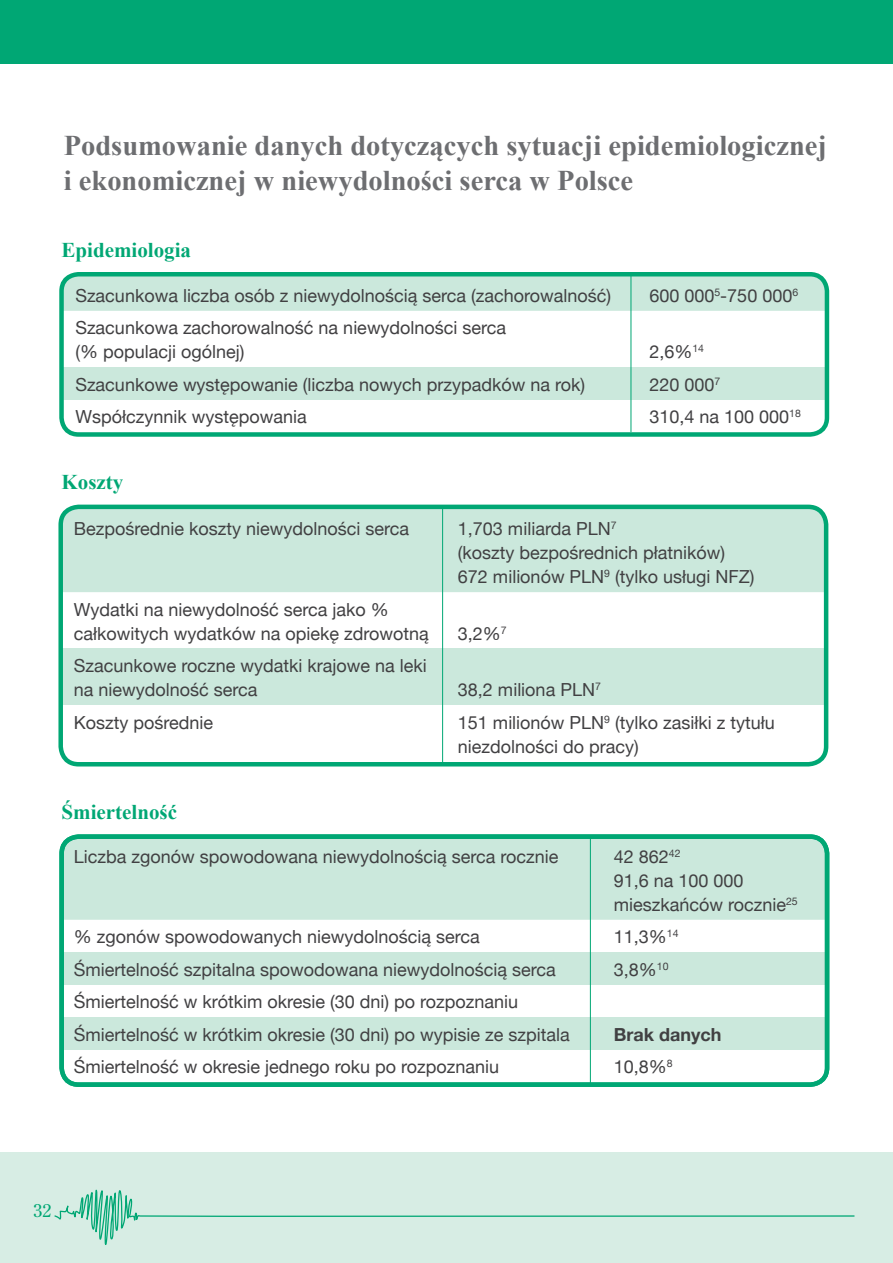
<style>
.page{position:relative;width:893px;height:1263px;background:#fff}
.page>*{position:absolute;margin:0;border:0;box-sizing:border-box;transform-origin:0 0}
.t1{font:700 28.5px/34.2px "Times New Roman";color:#6d6e71}
.t2{font:700 21px "Times New Roman";color:#00a774}
.t3{font:18px/24px "Helvetica Neue";color:#414042}
.t4{font:700 18px "Helvetica Neue";color:#414042}
.t5{font:18px "Century Old Style";color:#00a774}
</style>
<div class="page">
<div style="left:0;top:0;width:893px;height:64px;background:#00a774"></div>
<div style="left:0;top:1152px;width:893px;height:111px;background:#d7ede4"></div>
<svg style="left:54px;top:1189px;width:801px;height:56px"></svg>
<div style="left:64px;top:277px;width:760px;height:34px;background:#cbe8dc"></div>
<div style="left:62px;top:367px;width:766px;height:33px;background:#cbe8dc"></div>
<hr style="left:631px;top:276px;width:1px;height:156px;background:#00a774">
<div style="left:59px;top:272px;width:770px;height:165px;border:4px solid #00a774;border-radius:17px"></div>
<div style="left:64px;top:839px;width:760px;height:81px;background:#cbe8dc"></div>
<div style="left:62px;top:952px;width:765px;height:32px;background:#cbe8dc"></div>
<div style="left:62px;top:1017px;width:765px;height:33px;background:#cbe8dc"></div>
<hr style="left:590px;top:837px;width:1px;height:247px;background:#00a774">
<div style="left:59px;top:834px;width:770px;height:253px;border:4px solid #00a774;border-radius:17px"></div>
<div style="left:63px;top:507px;width:764px;height:85px;background:#cbe8dc"></div>
<div style="left:61px;top:648px;width:766px;height:57px;background:#cbe8dc"></div>
<hr style="left:442px;top:506px;width:1px;height:257px;background:#00a774">
<div style="left:58px;top:505px;width:770px;height:261px;border:4px solid #00a774;border-radius:18px"></div>
<h1 class="t1" style="left:64px;top:128px;width:765px">Podsumowanie danych dotyczących sytuacji epidemiologicznej i ekonomicznej w niewydolności serca w Polsce</h1>
<p class="t2" style="left:62px;top:235px;width:131px">Epidemiologia</p>
<p class="t3" style="left:75px;top:282px;width:537px">Szacunkowa liczba osób z niewydolnością serca (zachorowalność)</p>
<p class="t3" style="left:649px;top:282px;width:150px">600 000<sup>5</sup>-750 000<sup>6</sup></p>
<p class="t3" style="left:75px;top:315px;width:432px">Szacunkowa zachorowalność na niewydolności serca (% populacji ogólnej)</p>
<p class="t3" style="left:649px;top:339px;width:56px">2,6%<sup>14</sup></p>
<p class="t3" style="left:75px;top:371px;width:511px">Szacunkowe występowanie (liczba nowych przypadków na rok)</p>
<p class="t3" style="left:649px;top:371px;width:72px">220 000<sup>7</sup></p>
<p class="t3" style="left:75px;top:404px;width:233px">Współczynnik występowania</p>
<p class="t3" style="left:649px;top:404px;width:153px">310,4 na 100 000<sup>18</sup></p>
<p class="t2" style="left:62px;top:468px;width:63px">Koszty</p>
<p class="t3" style="left:74px;top:515px;width:337px">Bezpośrednie koszty niewydolności serca</p>
<p class="t3" style="left:458px;top:515px;width:298px">1,703 miliarda PLN<sup>7<br></sup>(koszty bezpośrednich płatników)<br>672 milionów PLN<sup>9</sup> (tylko usługi NFZ)</p>
<p class="t3" style="left:74px;top:596px;width:356px">Wydatki na niewydolność serca jako % całkowitych wydatków na opiekę zdrowotną</p>
<p class="t3" style="left:458px;top:620px;width:50px">3,2%<sup>7</sup></p>
<p class="t3" style="left:74px;top:652px;width:354px">Szacunkowe roczne wydatki krajowe na leki na niewydolność serca</p>
<p class="t3" style="left:458px;top:676px;width:144px">38,2 miliona PLN<sup>7</sup></p>
<p class="t3" style="left:74px;top:709px;width:141px">Koszty pośrednie</p>
<p class="t3" style="left:458px;top:709px;width:318px">151 milionów PLN<sup>9</sup> (tylko zasiłki z tytułu niezdolności do pracy)</p>
<p class="t2" style="left:62px;top:797px;width:117px">Śmiertelność</p>
<p class="t3" style="left:74px;top:843px;width:486px">Liczba zgonów spowodowana niewydolnością serca rocznie</p>
<p class="t3" style="left:614px;top:843px;width:185px">42 862<sup>42<br></sup>91,6 na 100 000 mieszkańców rocznie<sup>25</sup></p>
<p class="t3" style="left:74px;top:923px;width:407px">% zgonów spowodowanych niewydolnością serca</p>
<p class="t3" style="left:614px;top:923px;width:66px">11,3%<sup>14</sup></p>
<p class="t3" style="left:74px;top:956px;width:483px">Śmiertelność szpitalna spowodowana niewydolnością serca</p>
<p class="t3" style="left:614px;top:956px;width:56px">3,8%<sup>10</sup></p>
<p class="t3" style="left:74px;top:984px;width:498px;line-height:32.5px">Śmiertelność w krótkim okresie (30 dni) po rozpoznaniu<br>Śmiertelność w krótkim okresie (30 dni) po wypisie ze szpitala</p>
<p class="t4" style="left:614px;top:1018px;width:109px">Brak danych</p>
<p class="t3" style="left:74px;top:1054px;width:427px">Śmiertelność w okresie jednego roku po rozpoznaniu</p>
<p class="t3" style="left:614px;top:1054px;width:60px">10,8%<sup>8</sup></p>
<p class="t5" style="left:33px;top:1199px;width:19px">32</p>
</div>
